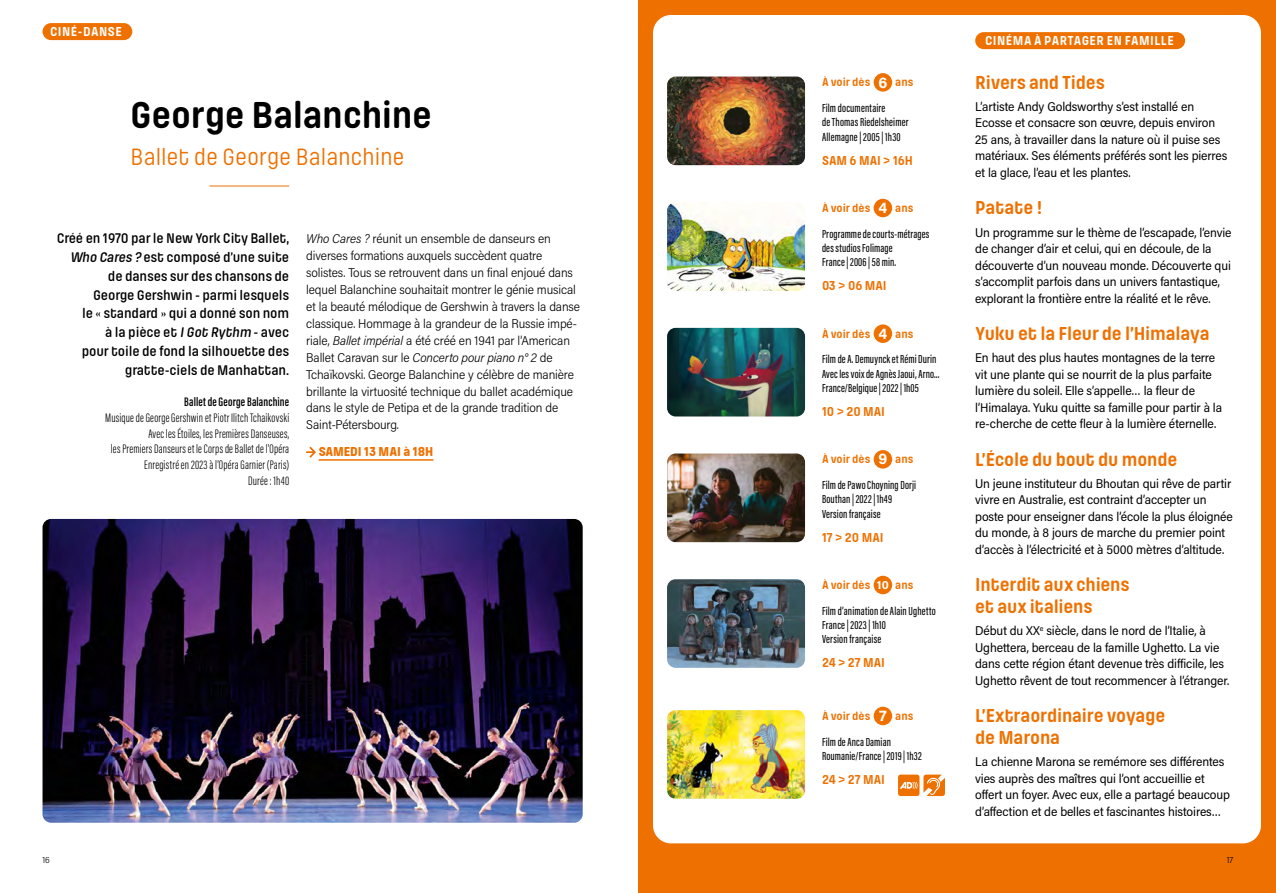
<style>
.page{position:relative;width:1276px;height:893px;background:#fff}
.page>*{position:absolute;margin:0;border:0;box-sizing:border-box;transform-origin:0 0}
.t1{font:700 39px "Pilcrow Soft";letter-spacing:-.01em;color:#000}
.t2{font:24.6px "Pilcrow Soft";letter-spacing:-.015em;color:#ee7100}
.t3{font:700 19.5px/21.8px "Pilcrow Soft";letter-spacing:-.01em;color:#ee7100}
.t4{font:600 14.55px/18.8px "Pilcrow Soft";letter-spacing:-.01em;color:#000;text-align:right}
.t5{font:700 13.5px "Pilcrow Soft";color:#ee7100}
.t6{font:700 13.5px "Pilcrow Soft";letter-spacing:.035em;color:#fff}
.t7{font:800 13.5px "Pilcrow Soft";color:#ee7100}
.t8{font:12.75px/16.5px "Acumin Pro Semi Cond";letter-spacing:-.01em;color:#000}
.t9{font:300 12.75px/17px "Acumin Pro Semi Cond";letter-spacing:-.01em;color:#000}
.t10{font:300 12.75px/15.8px "Acumin Pro Extra Cond";letter-spacing:.015em;color:#000;text-align:right}
.t11{font:600 12.75px "Acumin Pro Extra Cond";letter-spacing:.01em;color:#000}
.t12{font:500 12px/14.4px "Acumin Pro Extra Cond";letter-spacing:.015em;color:#000}
.t13{font:700 12px "Pilcrow Soft";color:#ee7100}
.t14{font:300 9px "Acumin Pro Semi Cond";color:#000}
.s1{font-style:italic}
.s2{font-family:"Acumin Pro Semi Cond";font-weight:300;font-size:12px}
.s3{font-family:"Acumin Pro";font-size:15.6px;color:#fff}
.s4{font-family:"Acumin Pro";color:#fff}
</style>
<div class="page">
<div style="left:638px;top:0;width:638px;height:893px;background:#ee7100"></div>
<div style="left:653px;top:15px;width:608px;height:828px;background:#fff;border-radius:18px"></div>
<div style="left:975px;top:32px;width:210px;height:17px;background:#ee7100;border-radius:9px"></div>
<img style="left:667px;top:203px;width:138px;height:88px">
<div style="left:873px;top:199px;width:19px;height:18px;background:#ee7100;border-radius:50%"></div>
<img style="left:667px;top:579px;width:138px;height:89px">
<div style="left:873px;top:576px;width:19px;height:18px;background:#ee7100;border-radius:50%"></div>
<img style="left:667px;top:77px;width:138px;height:88px">
<div style="left:873px;top:73px;width:19px;height:19px;background:#ee7100;border-radius:50%"></div>
<div style="left:873px;top:450px;width:19px;height:19px;background:#ee7100;border-radius:50%"></div>
<img style="left:667px;top:453px;width:138px;height:89px">
<div style="left:873px;top:324px;width:19px;height:19px;background:#ee7100;border-radius:50%"></div>
<img style="left:667px;top:328px;width:138px;height:88px">
<img style="left:667px;top:710px;width:138px;height:89px">
<div style="left:873px;top:707px;width:19px;height:18px;background:#ee7100;border-radius:50%"></div>
<svg style="left:898px;top:775px;width:47px;height:21px"></svg>
<div style="left:43px;top:23px;width:89px;height:17px;background:#ee7100;border-radius:9px"></div>
<hr style="left:209px;top:186px;width:80px;height:1px;background:#ee7100">
<hr style="left:319px;top:459px;width:114px;height:2px;background:#ee7100">
<img style="left:43px;top:519px;width:540px;height:304px">
<p class="t6" style="left:50px;top:25px;width:73px">CINÉ-DANSE</p>
<h1 class="t1" style="left:130px;top:95px;width:303px">George Balanchine</h1>
<h2 class="t2" style="left:130px;top:144px;width:276px">Ballet de George Balanchine</h2>
<p class="t4" style="left:57px;top:230px;width:234px">Créé en 1970 par le New York City Ballet,<br>Who Cares ? est composé d’une suite de danses sur des chansons de<br>George Gershwin - parmi lesquels<br>le « standard » qui a donné son nom<br>à la pièce et IGot Rythm - avec<br>pour toile de fond la silhouette des gratte-ciels de Manhattan.</p>
<p class="t11" style="left:184px;top:394px;width:107px">Ballet de George Balanchine</p>
<p class="t10" style="left:105px;top:410px;width:185px">Musique de George Gershwin et Piotr Ilitch Tchaikovski Avec les Étoiles, les Premières Danseuses,<br>les Premiers Danseurs et le Corps de Ballet de l’Opéra Enregistré en 2023 à l’Opéra Garnier (Paris)<br>Durée : 1h40</p>
<p class="t9" style="left:306px;top:230px;width:275px"><span class="s1">Who Cares ?</span> réunit un ensemble de danseurs en diverses formations auxquels succèdent quatre solistes. Tous se retrouvent dans un final enjoué dans lequel Balanchine souhaitait montrer le génie musical et la beauté mélodique de Gershwin à travers la danse classique. Hommage à la grandeur de la Russie impé&shy;riale, <span class="s1">Ballet impérial</span> a été créé en 1941 par l’American Ballet Caravan sur le <span class="s1">Concerto pour piano n° 2</span> de Tchaïkovski. George Balanchine y célèbre de manière brillante la virtuosité technique du ballet académique dans le style de Petipa et de la grande tradition de Saint-Pétersbourg.</p>
<p class="t7" style="left:306px;top:445px;width:129px"><span class="s2">→</span> SAMEDI 13 MAI à 18H</p>
<p class="t13" style="left:822px;top:76px;width:93px">À voir dès <span class="s3">6</span> ans</p>
<p class="t12" style="left:822px;top:101px;width:88px">Film documentaire<br>de Thomas Riedelsheimer<br>Allemagne | 2005 | 1h30</p>
<p class="t5" style="left:822px;top:153px;width:92px">SAM 6 MAI &gt; 16H</p>
<p class="t13" style="left:822px;top:202px;width:93px">À voir dès <span class="s3">4</span> ans</p>
<p class="t12" style="left:822px;top:226px;width:109px">Programme de courts-métrages des studios Folimage<br>France | 2006 | 58 min.</p>
<p class="t5" style="left:822px;top:279px;width:66px">03 &gt; 06 MAI</p>
<p class="t13" style="left:822px;top:327px;width:93px">À voir dès <span class="s3">4</span> ans</p>
<p class="t12" style="left:822px;top:352px;width:119px">Film de A. Demuynck et Rémi Durin<br>Avec les voix de Agnès Jaoui, Arno…<br>France/Belgique | 2022 | 1h05</p>
<p class="t5" style="left:822px;top:405px;width:64px">10 &gt; 20 MAI</p>
<p class="t13" style="left:822px;top:453px;width:93px">À voir dès <span class="s3">9</span> ans</p>
<p class="t12" style="left:822px;top:478px;width:95px">Film de Pawo Choyning Dorji<br>Bouthan | 2022 | 1h49<br>Version française</p>
<p class="t5" style="left:822px;top:530px;width:63px">17 &gt; 20 MAI</p>
<p class="t13" style="left:822px;top:579px;width:93px">À voir dès <span class="s4">10</span> ans</p>
<p class="t12" style="left:822px;top:603px;width:115px">Film d’animation de Alain Ughetto<br>France | 2023 | 1h10<br>Version française</p>
<p class="t5" style="left:822px;top:656px;width:64px">24 &gt; 27 MAI</p>
<p class="t13" style="left:822px;top:710px;width:93px">À voir dès <span class="s3">7</span> ans</p>
<p class="t12" style="left:822px;top:734px;width:101px">Film de Anca Damian<br>Roumanie/France | 2019 | 1h32</p>
<p class="t5" style="left:822px;top:772px;width:64px">24 &gt; 27 MAI</p>
<p class="t6" style="left:985px;top:34px;width:190px">CINÉMA À PARTAGER EN FAMILLE</p>
<h3 class="t3" style="left:975px;top:72px;width:131px">Rivers and Tides</h3>
<p class="t8" style="left:975px;top:98px;width:254px">L’artiste Andy Goldsworthy s’est installé en Ecosse et consacre son œuvre, depuis environ 25 ans, à travailler dans la nature où il puise ses matériaux. Ses éléments préférés sont les pierres et la glace, l’eau et les plantes.</p>
<h3 class="t3" style="left:975px;top:197px;width:69px">Patate !</h3>
<p class="t8" style="left:975px;top:223px;width:258px">Un programme sur le thème de l’escapade, l’envie de changer d’air et celui, qui en découle, de la découverte d’un nouveau monde. Découverte qui s’accomplit parfois dans un univers fantastique, explorant la frontière entre la réalité et le rêve.</p>
<h3 class="t3" style="left:975px;top:323px;width:236px">Yuku et la Fleur de l’Himalaya</h3>
<p class="t8" style="left:975px;top:349px;width:248px">En haut des plus hautes montagnes de la terre vit une plante qui se nourrit de la plus parfaite lumière du soleil. Elle s’appelle… la fleur de l’Himalaya. Yuku quitte sa famille pour partir à la re-cherche de cette fleur à la lumière éternelle.</p>
<h3 class="t3" style="left:975px;top:449px;width:204px">L’École du bout du monde</h3>
<p class="t8" style="left:975px;top:475px;width:259px">Un jeune instituteur du Bhoutan qui rêve de partir vivre en Australie, est contraint d’accepter un poste pour enseigner dans l’école la plus éloignée du monde, à 8 jours de marche du premier point d’accès à l’électricité et à 5000 mètres d’altitude.</p>
<h3 class="t3" style="left:975px;top:574px;width:156px">Interdit aux chiens et aux italiens</h3>
<p class="t8" style="left:975px;top:622px;width:255px">Début du XX<sup>e</sup> siècle, dans le nord de l’Italie, à Ughettera, berceau de la famille Ughetto. La vie dans cette région étant devenue très difficile, les Ughetto rêvent de tout recommencer à l’étranger.</p>
<h3 class="t3" style="left:975px;top:705px;width:191px">L’Extraordinaire voyage de Marona</h3>
<p class="t8" style="left:975px;top:753px;width:256px">La chienne Marona se remémore ses différentes vies auprès des maîtres qui l’ont accueillie et offert un foyer. Avec eux, elle a partagé beaucoup d’affection et de belles et fascinantes histoires…</p>
<p class="t14" style="left:43px;top:854px;width:9px">16</p>
<p class="t14" style="left:1226px;top:854px;width:8px">17</p>
</div>
